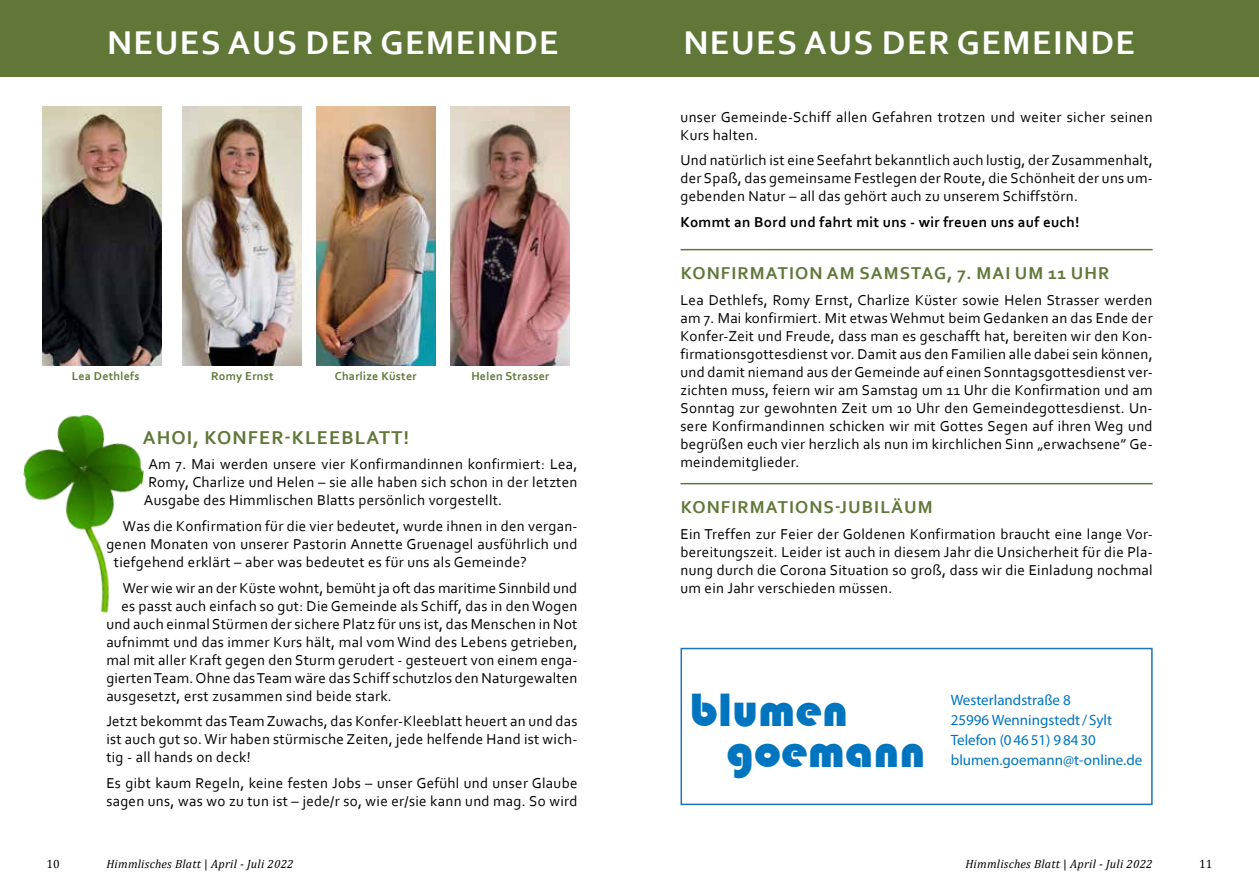
<style>
.page{position:relative;width:1259px;height:893px;background:#fff}
.page>*{position:absolute;margin:0;border:0;box-sizing:border-box;transform-origin:0 0}
.t1{font:48.15px/40.5px "Bauhaus 93";color:#0075bf}
.t2{font:700 34.5px "Corbel";letter-spacing:.04em;color:#fff}
.t3{font:700 19.5px "Corbel";letter-spacing:.06em;color:#607738}
.t4{font:700 18px "Corbel";letter-spacing:.06em;color:#607738}
.t5{font:15px/18px "Corbel";letter-spacing:.02em;color:#000;text-align:justify}
.t6{font:15px/20.2px "Myriad Pro";color:#0075bf}
.t7{font:700 15px "Corbel";letter-spacing:.02em;color:#000}
.t8{font:italic 12px "Cambria";letter-spacing:.02em;color:#000}
.t9{font:700 12px "Corbel";letter-spacing:.02em;color:#607738}
.t10{font:12px "Cambria";color:#000}
.s1{font-style:normal}
</style>
<div class="page">
<div style="left:0;top:0;width:629px;height:77px;background:#607738"></div>
<div style="left:629px;top:0;width:630px;height:77px;background:#607738"></div>
<img style="left:317px;top:106px;width:119px;height:260px">
<img style="left:451px;top:106px;width:119px;height:260px">
<img style="left:183px;top:106px;width:119px;height:260px">
<img style="left:43px;top:106px;width:119px;height:260px">
<img style="left:23px;top:414px;width:121px;height:200px">
<hr style="left:680px;top:249px;width:472px;height:1px;background:#607738">
<hr style="left:680px;top:483px;width:472px;height:1px;background:#607738">
<div style="left:680px;top:648px;width:472px;height:157px;background:#fff;border:2px solid #1c74bb"></div>
<h2 class="t2" style="left:107px;top:21px;width:453px">NEUES AUS DER GEMEINDE</h2>
<p class="t9" style="left:72px;top:369px;width:69px">Lea Dethlefs</p>
<p class="t9" style="left:211px;top:369px;width:64px">Romy Ernst</p>
<p class="t9" style="left:335px;top:369px;width:83px">Charlize Küster</p>
<p class="t9" style="left:471px;top:369px;width:80px">Helen Strasser</p>
<h3 class="t3" style="left:143px;top:425px;width:268px">AHOI, KONFER-KLEEBLATT!</h3>
<p class="t5" style="left:148px;top:455px;width:431px">Am 7. Mai werden unsere vier Konfirmandinnen konfirmiert: Lea,</p>
<p class="t5" style="left:148px;top:473px;width:431px">Romy, Charlize und Helen – sie alle haben sich schon in der letzten</p>
<p class="t5" style="left:144px;top:491px;width:360px">Ausgabe des Himmlischen Blatts persönlich vorgestellt.</p>
<p class="t5" style="left:123px;top:517px;width:456px">Was die Konfirmation für die vier bedeutet, wurde ihnen in den vergan-</p>
<p class="t5" style="left:106px;top:535px;width:472px">genen Monaten von unserer Pastorin Annette Gruenagel ausführlich und</p>
<p class="t5" style="left:114px;top:553px;width:414px">tiefgehend erklärt – aber was bedeutet es für uns als Gemeinde?</p>
<p class="t5" style="left:123px;top:578px;width:456px">Wer wie wir an der Küste wohnt, bemüht ja oft das maritime Sinnbild und</p>
<p class="t5" style="left:121px;top:596px;width:457px">es passt auch einfach so gut: Die Gemeinde als Schiff, das in den Wogen</p>
<p class="t5" style="left:106px;top:614px;width:472px">und auch einmal Stürmen der sichere Platz für uns ist, das Menschen in Not</p>
<p class="t5" style="left:106px;top:632px;width:473px">aufnimmt und das immer Kurs hält, mal vom Wind des Lebens getrieben,</p>
<p class="t5" style="left:106px;top:650px;width:473px">mal mit aller Kraft gegen den Sturm gerudert - gesteuert von einem enga-</p>
<p class="t5" style="left:106px;top:668px;width:473px">gierten Team. Ohne das Team wäre das Schiff schutzlos den Naturgewalten</p>
<p class="t5" style="left:106px;top:686px;width:287px">ausgesetzt, erst zusammen sind beide stark.</p>
<p class="t5" style="left:106px;top:712px;width:473px">Jetzt bekommt das Team Zuwachs, das Konfer-Kleeblatt heuert an und das ist auch gut so. Wir haben stürmische Zeiten, jede helfende Hand ist wich&shy;tig - all hands on deck!</p>
<p class="t5" style="left:106px;top:773px;width:473px">Es gibt kaum Regeln, keine festen Jobs – unser Gefühl und unser Glaube sagen uns, was wo zu tun ist – jede/r so, wie er/sie kann und mag. So wird</p>
<h2 class="t2" style="left:683px;top:21px;width:453px">NEUES AUS DER GEMEINDE</h2>
<p class="t5" style="left:680px;top:107px;width:474px">unser Gemeinde-Schiff allen Gefahren trotzen und weiter sicher seinen<br>Kurs halten.</p>
<p class="t5" style="left:680px;top:151px;width:474px">Und natürlich ist eine Seefahrt bekanntlich auch lustig, der Zusammenhalt, der Spaß, das gemeinsame Festlegen der Route, die Schönheit der uns um&shy;gebenden Natur – all das gehört auch zu unserem Schiffstörn.</p>
<p class="t7" style="left:680px;top:212px;width:400px">Kommt an Bord und fahrt mit uns - wir freuen uns auf euch!</p>
<p class="t4" style="left:681px;top:262px;width:430px">KONFIRMATION AM SAMSTAG, 7. MAI UM 11 UHR</p>
<p class="t5" style="left:680px;top:290px;width:474px">Lea Dethlefs, Romy Ernst, Charlize Küster sowie Helen Strasser werden am 7. Mai konfirmiert. Mit etwas Wehmut beim Gedanken an das Ende der Konfer-Zeit und Freude, dass man es geschafft hat, bereiten wir den Kon&shy;firmationsgottesdienst vor. Damit aus den Familien alle dabei sein können, und damit niemand aus der Gemeinde auf einen Sonntagsgottesdienst ver&shy;zichten muss, feiern wir am Samstag um 11 Uhr die Konfirmation und am Sonntag zur gewohnten Zeit um 10 Uhr den Gemeindegottesdienst. Un&shy;sere Konfirmandinnen schicken wir mit Gottes Segen auf ihren Weg und begrüßen euch vier herzlich als nun im kirchlichen Sinn „erwachsene” Ge&shy;meindemitglieder.</p>
<p class="t4" style="left:681px;top:496px;width:253px">KONFIRMATIONS-JUBILÄUM</p>
<p class="t5" style="left:680px;top:524px;width:474px">Ein Treffen zur Feier der Goldenen Konfirmation braucht eine lange Vor&shy;bereitungszeit. Leider ist auch in diesem Jahr die Unsicherheit für die Pla&shy;nung durch die Corona Situation so groß, dass wir die Einladung nochmal um ein Jahr verschieden müssen.</p>
<h1 class="t1" style="left:726px;top:690px;width:201px;text-indent:-36px">blumen goemann</h1>
<p class="t6" style="left:950px;top:689px;width:193px">Westerlandstraße 8<br>25996 Wenningstedt/ Sylt<br>Telefon (04651) 98430 blumen.goemann@t-online.de</p>
<p class="t10" style="left:46px;top:857px;width:15px">10</p>
<p class="t8" style="left:106px;top:856px;width:189px">Himmlisches Blatt <span class="s1">|</span> April - Juli 2022</p>
<p class="t8" style="left:965px;top:856px;width:189px">Himmlisches Blatt <span class="s1">|</span> April - Juli 2022</p>
<p class="t10" style="left:1199px;top:857px;width:15px">11</p>
</div>
